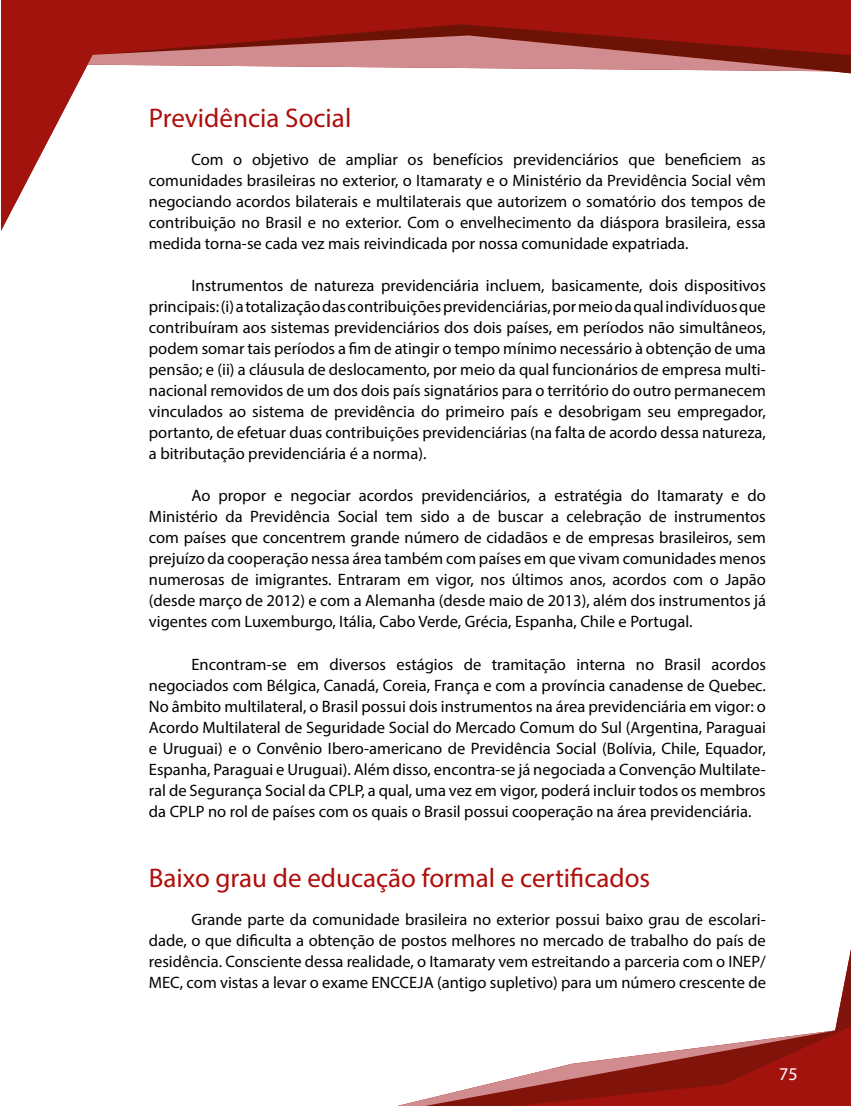
<style>
.page{position:relative;width:851px;height:1106px;background:#fff}
.page>*{position:absolute;margin:0;border:0;box-sizing:border-box;transform-origin:0 0}
.t1{font:27px "Myriad Pro";color:#ae0f0a}
.t2{font:18px "Myriad Pro";color:#fff}
.t3{font:16.5px/21px "Myriad Pro";color:#000;text-align:justify}
</style>
<div class="page">
<svg style="left:1px;top:0;width:849px;height:231px"></svg>
<svg style="left:93px;top:24px;width:757px;height:52px;fill:#a3130e"></svg>
<svg style="left:88px;top:35px;width:743px;height:36px;background:#b66462"></svg>
<svg style="left:835px;top:954px;width:15px;height:152px;fill:#a3130e"></svg>
<svg style="left:397px;top:1030px;width:438px;height:76px"></svg>
<h1 class="t1" style="left:149px;top:101px;width:204px">Previdência Social</h1>
<p class="t3" style="left:149px;top:148px;width:618px;text-indent:43px">Com o objetivo de ampliar os benefícios previdenciários que beneficiem as comunidades brasileiras no exterior, o Itamaraty e o Ministério da Previdência Social vêm negociando acordos bilaterais e multilaterais que autorizem o somatório dos tempos de contribuição no Brasil e no exterior. Com o envelhecimento da diáspora brasileira, essa medida torna-se cada vez mais reivindicada por nossa comunidade expatriada.</p>
<p class="t3" style="left:149px;top:275px;width:618px;text-indent:43px">Instrumentos de natureza previdenciária incluem, basicamente, dois dispositivos principais: (i) a totalização das contribuições previdenciárias, por meio da qual indivíduos que contribuíram aos sistemas previdenciários dos dois países, em períodos não simultâneos, podem somar tais períodos a fim de atingir o tempo mínimo necessário à obtenção de uma pensão; e (ii) a cláusula de deslocamento, por meio da qual funcionários de empresa multi&shy;nacional removidos de um dos dois país signatários para o território do outro permanecem vinculados ao sistema de previdência do primeiro país e desobrigam seu empregador, portanto, de efetuar duas contribuições previdenciárias (na falta de acordo dessa natureza, a bitributação previdenciária é a norma).</p>
<p class="t3" style="left:149px;top:485px;width:618px;text-indent:43px">Ao propor e negociar acordos previdenciários, a estratégia do Itamaraty e do Ministério da Previdência Social tem sido a de buscar a celebração de instrumentos com países que concentrem grande número de cidadãos e de empresas brasileiros, sem prejuízo da cooperação nessa área também com países em que vivam comunidades menos numerosas de imigrantes. Entraram em vigor, nos últimos anos, acordos com o Japão (desde março de 2012) e com a Alemanha (desde maio de 2013), além dos instrumentos já vigentes com Luxemburgo, Itália, Cabo Verde, Grécia, Espanha, Chile e Portugal.</p>
<p class="t3" style="left:149px;top:653px;width:618px;text-indent:43px">Encontram-se em diversos estágios de tramitação interna no Brasil acordos negociados com Bélgica, Canadá, Coreia, França e com a província canadense de Quebec.<br>No âmbito multilateral, o Brasil possui dois instrumentos na área previdenciária em vigor: o Acordo Multilateral de Seguridade Social do Mercado Comum do Sul (Argentina, Paraguai e Uruguai) e o Convênio Ibero-americano de Previdência Social (Bolívia, Chile, Equador, Espanha, Paraguai e Uruguai). Além disso, encontra-se já negociada a Convenção Multilate&shy;ral de Segurança Social da CPLP, a qual, uma vez em vigor, poderá incluir todos os membros da CPLP no rol de países com os quais o Brasil possui cooperação na área previdenciária.</p>
<h1 class="t1" style="left:149px;top:861px;width:503px">Baixo grau de educação formal e certificados</h1>
<p class="t3" style="left:149px;top:909px;width:618px;text-indent:43px">Grande parte da comunidade brasileira no exterior possui baixo grau de escolari&shy;dade, o que dificulta a obtenção de postos melhores no mercado de trabalho do país de residência. Consciente dessa realidade, o Itamaraty vem estreitando a parceria com o INEP/ MEC, com vistas a levar o exame ENCCEJA (antigo supletivo) para um número crescente de</p>
<p class="t2" style="left:779px;top:1062px;width:20px">75</p>
</div>
